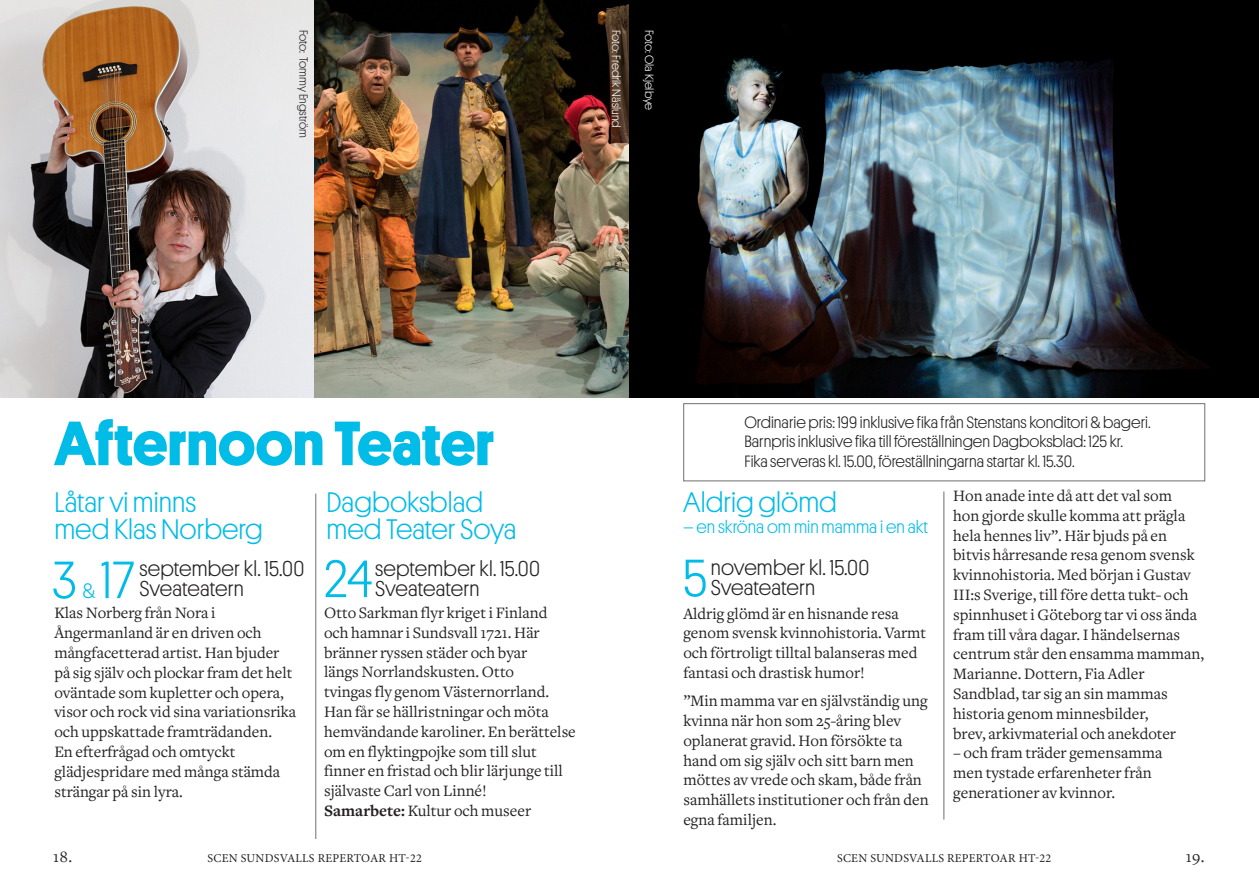
<style>
.page{position:relative;width:1259px;height:893px;background:#fff}
.page>*{position:absolute;margin:0;border:0;box-sizing:border-box;transform-origin:0 0}
.Brödtext{font:700 63px "Stage Sans";color:#02bce8}
.när_var_hur{font:52.8px "Stage Sans";color:#02bce8}
.Brödtext-2{font:28.5px/27px "Stage Sans";color:#02bce8}
.när_var_hur-2{font:21.6px/20.4px "Stage Sans";letter-spacing:.01em;color:#231f20}
.när_var_hur-3{font:21px "Stage Sans";color:#02bce8}
.Brödtext-3{font:18px "Stage Sans";color:#02bce8}
.Brödtext-4{font:16.5px/19.8px "Curtain Serif";color:#231f20}
.Brödtext-5{font:16.5px/19.8px "Stage Sans";color:#231f20}
.Paginering{font:16.5px "Curtain Serif";color:#231f20}
.när_var_hur-4{font:12px "Minion Pro";letter-spacing:.02em;color:#231f20}
.Foto{font:12px "Stage Sans";color:#fff}
.Foto-2{font:12px "Stage Sans";color:#231f20}
.s1{font-weight:700}
</style>
<div class="page">
<img style="left:0;top:0;width:636px;height:398px">
<hr style="left:943px;top:491px;width:1px;height:329px;background:#231f20">
<hr style="left:315px;top:494px;width:1px;height:345px;background:#231f20">
<img style="left:629px;top:0;width:630px;height:397px">
<p class="Foto-2" style="left:312px;top:30px;width:110px;rotate:90deg">Foto: Tommy Engström</p>
<p class="Foto" style="left:625px;top:30px;width:100px;rotate:90deg">Foto: Fredrik Näslund</p>
<p class="Foto" style="left:658px;top:30px;width:82px;rotate:90deg">Foto: Ola Kjelbye</p>
<p class="Brödtext" style="left:54px;top:397px;width:441px">Afternoon Teater</p>
<p class="Brödtext-2" style="left:54px;top:486px;width:210px">Låtar vi minns<br>med Klas Norberg</p>
<p class="Brödtext-2" style="left:326px;top:487px;width:192px">Dagboksblad med Teater Soya</p>
<p class="när_var_hur" style="left:52px;top:542px;width:26px">3</p>
<p class="när_var_hur" style="left:101px;top:542px;width:36px">17</p>
<p class="när_var_hur-2" style="left:139px;top:557px;width:166px">september kl. 15.00<br>Sveateatern</p>
<p class="när_var_hur" style="left:324px;top:541px;width:50px">24</p>
<p class="när_var_hur-2" style="left:375px;top:557px;width:166px">september kl. 15.00<br>Sveateatern</p>
<p class="när_var_hur-3" style="left:82px;top:576px;width:14px">&amp;</p>
<p class="Brödtext-4" style="left:54px;top:603px;width:243px">Klas Norberg från Nora i<br>Ångermanland är en driven och mångfacetterad artist. Han bjuder på sig själv och plockar fram det helt oväntade som kupletter och opera, visor och rock vid sina variationsrika och uppskattade framträdanden.<br>En efterfrågad och omtyckt glädjespridare med många stämda strängar på sin lyra.</p>
<p class="Brödtext-4" style="left:324px;top:603px;width:253px">Otto Sarkman flyr kriget i Finland och hamnar i Sundsvall 1721. Här bränner ryssen städer och byar<br>längs Norrlandskusten. Otto<br>tvingas fly genom Västernorrland.<br>Han får se hällristningar och möta hemvändande karoliner. En berättelse om en flyktingpojke som till slut finner en fristad och blir lärjunge till självaste Carl von Linné!<br><span class="s1">Samarbete:</span> Kultur och museer</p>
<p class="Paginering" style="left:53px;top:848px;width:20px">18.</p>
<p class="när_var_hur-4" style="left:208px;top:850px;width:216px">SCEN SUNDSVALLS REPERTOAR HT-22</p>
<p class="Brödtext-5" style="left:744px;top:411px;width:408px">Ordinarie pris: 199 inklusive fika från Stenstans konditori &amp; bageri.<br>Barnpris inklusive fika till föreställningen Dagboksblad: 125 kr.<br>Fika serveras kl. 15.00, föreställningarna startar kl. 15.30.</p>
<p class="Brödtext-2" style="left:683px;top:487px;width:156px">Aldrig glömd</p>
<p class="Brödtext-3" style="left:683px;top:514px;width:247px">– en skröna om min mamma i en akt</p>
<p class="när_var_hur" style="left:683px;top:540px;width:26px">5</p>
<p class="när_var_hur-2" style="left:711px;top:556px;width:160px">november kl. 15.00<br>Sveateatern</p>
<p class="Brödtext-4" style="left:683px;top:604px;width:244px">Aldrig glömd är en hisnande resa genom svensk kvinnohistoria. Varmt och förtroligt tilltal balanseras med fantasi och drastisk humor!</p>
<p class="Brödtext-4" style="left:683px;top:691px;width:247px">”Min mamma var en självständig ung kvinna när hon som 25-åring blev oplanerat gravid. Hon försökte ta hand om sig själv och sitt barn men möttes av vrede och skam, både från samhällets institutioner och från den egna familjen.</p>
<p class="Brödtext-4" style="left:953px;top:486px;width:252px">Hon anade inte då att det val som<br>hon gjorde skulle komma att prägla hela hennes liv”. Här bjuds på en bitvis hårresande resa genom svensk kvinnohistoria. Med början i Gustav III:s Sverige, till före detta tukt- och spinnhuset i Göteborg tar vi oss ända fram till våra dagar. I händelsernas centrum står den ensamma mamman, Marianne. Dottern, Fia Adler Sandblad, tar sig an sin mammas historia genom minnesbilder,<br>brev, arkivmaterial och anekdoter</p>
<p class="Brödtext-4" style="left:953px;top:743px;width:211px">– och fram träder gemensamma men tystade erfarenheter från generationer av kvinnor.</p>
<p class="när_var_hur-4" style="left:837px;top:850px;width:216px">SCEN SUNDSVALLS REPERTOAR HT-22</p>
<p class="Paginering" style="left:1185px;top:848px;width:21px">19.</p>
</div>
